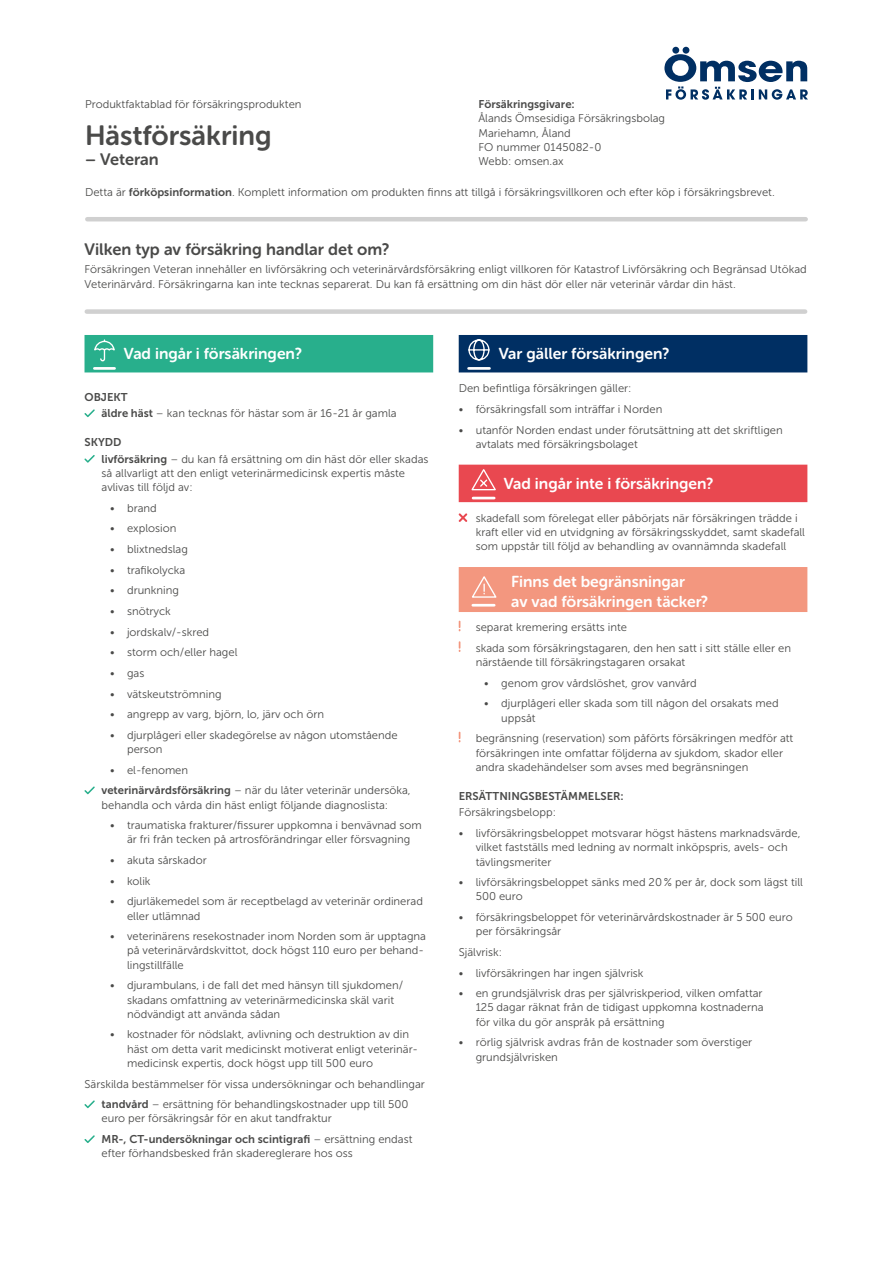
<style>
.page{position:relative;width:893px;height:1263px;background:#fff}
.page>*{position:absolute;margin:0;border:0;box-sizing:border-box;transform-origin:0 0}
.t1{font:27.75px "Museo Sans Rounded 700";color:#4a4a49}
.t2{font:16.5px "Museo Sans Rounded 700";color:#4a4a49}
.t3{font:15.75px/19.5px "Museo Sans Rounded 700";color:#fff}
.t4{font:11.25px/14.2px "Museo Sans 300";color:#4a4a49}
.t5{font:11.25px "Museo Sans 700";color:#4a4a49}
.s1{font-family:"Museo Sans 700"}
.s2{font-family:"Museo Sans 300"}
</style>
<div class="page">
<div style="left:85px;top:335px;width:348px;height:37px;background:#28af8c"></div>
<hr style="left:94px;top:367px;width:21px;height:3px;background:#fff">
<svg style="left:94px;top:339px;width:21px;height:23px"></svg>
<svg style="left:85px;top:409px;width:10px;height:8px"></svg>
<svg style="left:85px;top:455px;width:10px;height:8px"></svg>
<svg style="left:85px;top:786px;width:10px;height:8px"></svg>
<svg style="left:85px;top:1100px;width:10px;height:8px"></svg>
<svg style="left:85px;top:1135px;width:10px;height:8px"></svg>
<div style="left:459px;top:335px;width:348px;height:37px;background:#002f63"></div>
<div style="left:459px;top:465px;width:348px;height:37px;background:#e94850"></div>
<div style="left:459px;top:567px;width:348px;height:45px;background:#f3977f"></div>
<hr style="left:469px;top:367px;width:20px;height:3px;background:#fff">
<svg style="left:468px;top:339px;width:22px;height:22px"></svg>
<hr style="left:473px;top:497px;width:21px;height:2px;background:#fff">
<svg style="left:471px;top:469px;width:25px;height:22px"></svg>
<svg style="left:459px;top:513px;width:8px;height:9px"></svg>
<hr style="left:473px;top:604px;width:21px;height:3px;background:#fff">
<svg style="left:472px;top:576px;width:25px;height:22px"></svg>
<div style="left:672px;top:47px;width:7px;height:7px;background:#002f63;border-radius:50%"></div>
<div style="left:683px;top:47px;width:6px;height:7px;background:#002f63;border-radius:50%"></div>
<svg style="left:664px;top:54px;width:144px;height:46px"></svg>
<hr style="left:87px;top:217px;width:719px;height:4px;background:#d0d0d0">
<div style="left:87px;top:309px;width:718px;height:5px;background:#d0d0d0"></div>
<p class="t5" style="left:478px;top:98px;width:98px">Försäkringsgivare:</p>
<p class="t4" style="left:478px;top:111px;width:188px">Ålands Ömsesidiga Försäkringsbolag<br>Mariehamn, Åland<br>FO nummer 0145082-0<br>Webb: omsen.ax</p>
<p class="t4" style="left:85px;top:97px;width:218px">Produktfaktablad för försäkringsprodukten</p>
<h1 class="t1" style="left:85px;top:120px;width:188px">Hästförsäkring</h1>
<h2 class="t2" style="left:85px;top:150px;width:75px">– Veteran</h2>
<p class="t4" style="left:85px;top:185px;width:691px">Detta är <span class="s1">förköpsinformation</span>. Komplett information om produkten finns att tillgå i försäkringsvillkoren och efter köp i försäkringsbrevet.</p>
<h2 class="t2" style="left:85px;top:240px;width:307px">Vilken typ av försäkring handlar det om?</h2>
<p class="t4" style="left:85px;top:262px;width:724px">Försäkringen Veteran innehåller en livförsäkring och veterinärvårdsförsäkring enligt villkoren för Katastrof Livförsäkring och Begränsad Utökad<br>Veterinärvård. Försäkringarna kan inte tecknas separerat. Du kan få ersättning om din häst dör eller när veterinär vårdar din häst.</p>
<h3 class="t3" style="left:124px;top:344px;width:180px">Vad ingår i försäkringen?</h3>
<p class="t5" style="left:85px;top:391px;width:45px">OBJEKT</p>
<p class="t4" style="left:102px;top:406px;width:297px"><span class="s1">äldre häst</span> – kan tecknas för hästar som är 16-21 år gamla</p>
<p class="t5" style="left:85px;top:436px;width:38px">SKYDD</p>
<p class="t4" style="left:102px;top:452px;width:328px"><span class="s1">livförsäkring</span> – du kan få ersättning om din häst dör eller skadas så allvarligt att den enligt veterinärmedicinsk expertis måste avlivas till följd av:</p>
<p class="t4" style="left:110px;top:501px;width:48px">• brand</p>
<p class="t4" style="left:110px;top:521px;width:68px">• explosion</p>
<p class="t4" style="left:110px;top:542px;width:79px">• blixtnedslag</p>
<p class="t4" style="left:110px;top:563px;width:77px">• trafikolycka</p>
<p class="t4" style="left:110px;top:583px;width:71px">• drunkning</p>
<p class="t4" style="left:110px;top:604px;width:62px">• snötryck</p>
<p class="t4" style="left:110px;top:625px;width:101px">• jordskalv/-skred</p>
<p class="t4" style="left:110px;top:645px;width:129px">• storm och/eller hagel</p>
<p class="t4" style="left:110px;top:666px;width:36px">• gas</p>
<p class="t4" style="left:110px;top:687px;width:113px">• vätskeutströmning</p>
<p class="t4" style="left:110px;top:707px;width:216px">• angrepp av varg, björn, lo, järv och örn</p>
<p class="t4" style="left:127px;top:728px;width:272px;text-indent:-17px">• djurplågeri eller skadegörelse av någon utomstående person</p>
<p class="t4" style="left:102px;top:760px;width:311px;line-height:20.5px;text-indent:9px">• el-fenomen<br><span class="s1">veterinärvårdsförsäkring</span> – när du låter veterinär undersöka,</p>
<p class="t4" style="left:102px;top:797px;width:288px">behandla och vårda din häst enligt följande diagnoslista:</p>
<p class="t4" style="left:110px;top:818px;width:313px;text-align:center">• traumatiska frakturer/fissurer uppkomna i benvävnad som är fri från tecken på artrosförändringar eller försvagning</p>
<p class="t4" style="left:110px;top:853px;width:98px">• akuta sårskador</p>
<p class="t4" style="left:110px;top:874px;width:42px">• kolik</p>
<p class="t4" style="left:127px;top:894px;width:297px;text-indent:-17px">• djurläkemedel som är receptbelagd av veterinär ordinerad eller utlämnad</p>
<p class="t4" style="left:127px;top:929px;width:301px;text-indent:-17px">• veterinärens resekostnader inom Norden som är upptagna på veterinärvårdskvittot, dock högst 110 euro per behand&shy;lingstillfälle</p>
<p class="t4" style="left:127px;top:978px;width:278px;text-indent:-17px">• djurambulans, i de fall det med hänsyn till sjukdomen/ skadans omfattning av veterinärmedicinska skäl varit nödvändigt att använda sådan</p>
<p class="t4" style="left:127px;top:1027px;width:290px;text-indent:-17px">• kostnader för nödslakt, avlivning och destruktion av din häst om detta varit medicinskt motiverat enligt veterinär&shy;medicinsk expertis, dock högst upp till 500 euro</p>
<p class="t4" style="left:85px;top:1073px;width:342px;line-height:20.5px;text-align:center">Särskilda bestämmelser för vissa undersökningar och behandlingar <span class="s1">tandvård</span> – ersättning för behandlingskostnader upp till 500</p>
<p class="t4" style="left:102px;top:1111px;width:232px">euro per försäkringsår för en akut tandfraktur</p>
<p class="t5" style="left:102px;top:1133px;width:313px">MR-, CT-undersökningar och scintigrafi <span class="s2">– ersättning endast</span></p>
<p class="t4" style="left:102px;top:1146px;width:253px">efter förhandsbesked från skadereglerare hos oss</p>
<h3 class="t3" style="left:499px;top:344px;width:172px">Var gäller försäkringen?</h3>
<p class="t4" style="left:459px;top:381px;width:174px">Den befintliga försäkringen gäller:</p>
<p class="t4" style="left:459px;top:402px;width:205px">• försäkringsfall som inträffar i Norden</p>
<p class="t4" style="left:476px;top:423px;width:309px;text-indent:-17px">• utanför Norden endast under förutsättning att det skriftligen avtalats med försäkringsbolaget</p>
<h3 class="t3" style="left:504px;top:474px;width:211px">Vad ingår inte i försäkringen?</h3>
<p class="t4" style="left:476px;top:511px;width:331px">skadefall som förelegat eller påbörjats när försäkringen trädde i kraft eller vid en utvidgning av försäkringsskyddet, samt skadefall som uppstår till följd av behandling av ovannämnda skadefall</p>
<h3 class="t3" style="left:511px;top:572px;width:199px">Finns det begränsningar<br>av vad försäkringen täcker?</h3>
<p class="t4" style="left:476px;top:617px;width:317px;line-height:20.7px">separat kremering ersätts inte<br>skada som försäkringstagaren, den hen satt i sitt ställe eller en</p>
<p class="t4" style="left:476px;top:655px;width:211px">närstående till försäkringstagaren orsakat</p>
<p class="t4" style="left:484px;top:676px;width:214px">• genom grov vårdslöshet, grov vanvård</p>
<p class="t4" style="left:501px;top:696px;width:279px;text-indent:-17px">• djurplågeri eller skada som till någon del orsakats med uppsåt</p>
<p class="t4" style="left:476px;top:731px;width:319px">begränsning (reservation) som påförts försäkringen medför att försäkringen inte omfattar följderna av sjukdom, skador eller andra skadehändelser som avses med begränsningen</p>
<p class="t5" style="left:459px;top:790px;width:167px">ERSÄTTNINGSBESTÄMMELSER:</p>
<p class="t4" style="left:459px;top:805px;width:99px">Försäkringsbelopp:</p>
<p class="t4" style="left:476px;top:826px;width:326px;text-indent:-17px">• livförsäkringsbeloppet motsvarar högst hästens marknadsvärde, vilket fastställs med ledning av normalt inköpspris, avels- och tävlingsmeriter</p>
<p class="t4" style="left:476px;top:875px;width:329px;text-indent:-17px">• livförsäkringsbeloppet sänks med 20 % per år, dock som lägst till<br>500 euro</p>
<p class="t4" style="left:476px;top:910px;width:319px;text-indent:-17px">• försäkringsbeloppet för veterinärvårdskostnader är 5 500 euro per försäkringsår</p>
<p class="t4" style="left:459px;top:945px;width:45px">Självrisk:</p>
<p class="t4" style="left:459px;top:966px;width:186px">• livförsäkringen har ingen självrisk</p>
<p class="t4" style="left:476px;top:986px;width:289px;text-align:justify;text-indent:-17px">• en grundsjälvrisk dras per självriskperiod, vilken omfattar 125 dagar räknat från de tidigast uppkomna kostnaderna för vilka du gör anspråk på ersättning</p>
<p class="t4" style="left:476px;top:1035px;width:278px;text-indent:-17px">• rörlig självrisk avdras från de kostnader som överstiger grundsjälvrisken</p>
</div>
